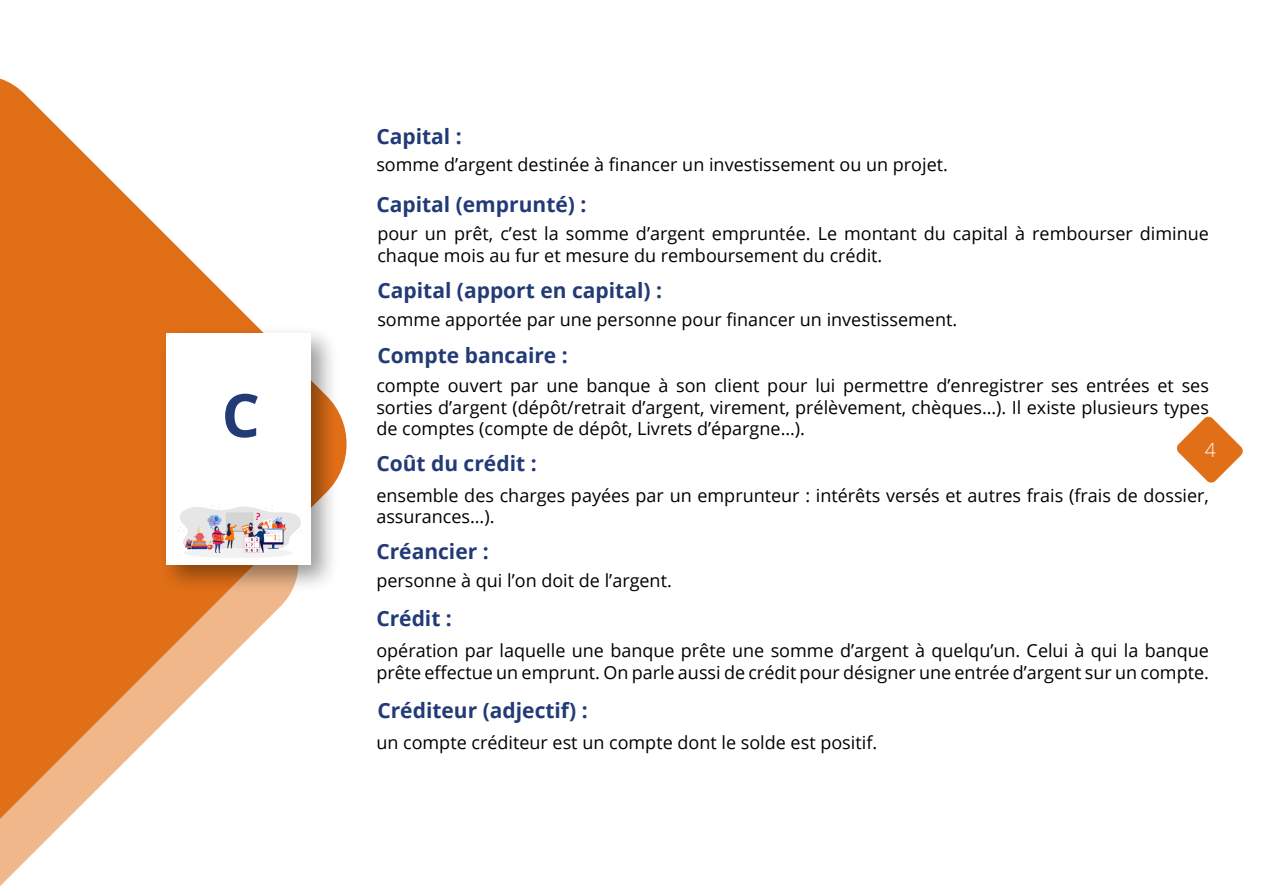
<style>
.page{position:relative;width:1263px;height:893px;background:#fff}
.page>*{position:absolute;margin:0;border:0;box-sizing:border-box;transform-origin:0 0}
.t1{font:700 60px "Open Sans";color:#223b76}
.t2{font:700 21px "Open Sans";color:#223b76}
.t3{font:300 19.5px "Open Sans";color:#fff}
.t4{font:18px/21.6px "Open Sans";color:#000}
</style>
<div class="page">
<svg style="left:0;top:819px;width:67px;height:67px"></svg>
<svg style="left:0;top:79px;width:347px;height:740px"></svg>
<div style="left:158px;top:324px;width:182px;height:270px;background:#000;opacity:.4"></div>
<div style="left:166px;top:333px;width:144px;height:231px;background:#fff"></div>
<img style="left:178px;top:503px;width:125px;height:55px">
<svg style="left:1176px;top:416px;width:67px;height:67px"></svg>
<p class="t1" style="left:222px;top:373px;width:40px">C</p>
<p class="t2" style="left:376px;top:122px;width:87px">Capital :</p>
<p class="t4" style="left:376px;top:153px;width:573px">somme d’argent destinée à financer un investissement ou un projet.</p>
<p class="t2" style="left:376px;top:189px;width:212px">Capital (emprunté) :</p>
<p class="t4" style="left:377px;top:222px;width:833px">pour un prêt, c’est la somme d’argent empruntée. Le montant du capital à rembourser diminue chaque mois au fur et mesure du remboursement du crédit.</p>
<p class="t2" style="left:377px;top:275px;width:286px">Capital (apport en capital) :</p>
<p class="t4" style="left:377px;top:308px;width:581px">somme apportée par une personne pour financer un investissement.</p>
<p class="t2" style="left:377px;top:341px;width:192px">Compte bancaire :</p>
<p class="t4" style="left:376px;top:374px;width:834px;text-align:justify">compte ouvert par une banque à son client pour lui permettre d’enregistrer ses entrées et ses sorties d’argent (dépôt/retrait d’argent, virement, prélèvement, chèques…). Il existe plusieurs types de comptes (compte de dépôt, Livrets d’épargne…).</p>
<p class="t2" style="left:376px;top:449px;width:162px">Coût du crédit :</p>
<p class="t3" style="left:1205px;top:436px;width:13px">4</p>
<p class="t4" style="left:376px;top:484px;width:834px">ensemble des charges payées par un emprunteur : intérêts versés et autres frais (frais de dossier, assurances…).</p>
<p class="t2" style="left:376px;top:537px;width:114px">Créancier :</p>
<p class="t4" style="left:376px;top:569px;width:297px">personne à qui l’on doit de l’argent.</p>
<p class="t2" style="left:376px;top:604px;width:77px">Crédit :</p>
<p class="t4" style="left:376px;top:639px;width:834px">opération par laquelle une banque prête une somme d’argent à quelqu’un. Celui à qui la banque prête effectue un emprunt. On parle aussi de crédit pour désigner une entrée d’argent sur un compte.</p>
<p class="t2" style="left:377px;top:695px;width:212px">Créditeur (adjectif) :</p>
<p class="t4" style="left:376px;top:732px;width:502px">un compte créditeur est un compte dont le solde est positif.</p>
</div>
